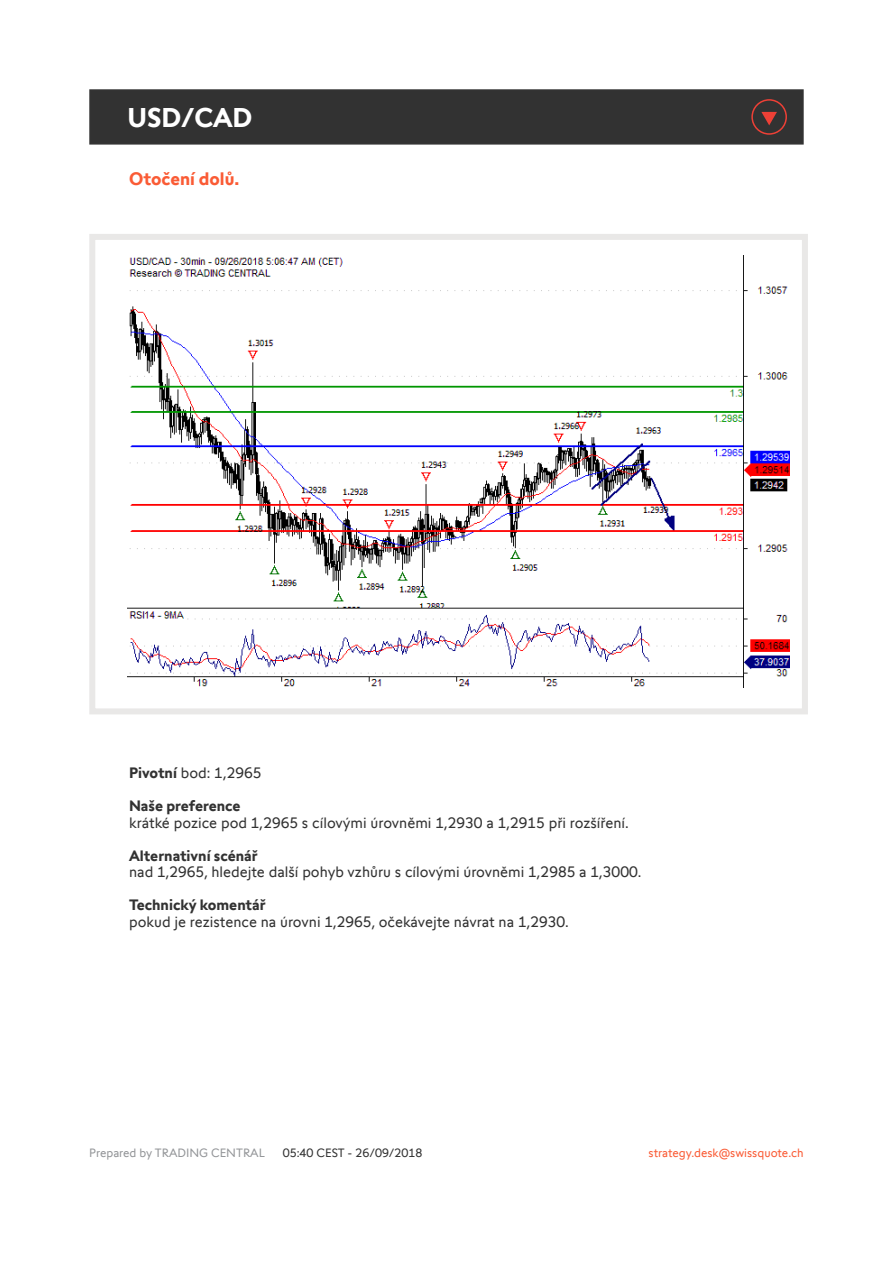
<style>
.page{position:relative;width:893px;height:1263px;background:#fff}
.page>*{position:absolute;margin:0;border:0;box-sizing:border-box;transform-origin:0 0}
.t1{font:700 27px "Swissquote CT";color:#fff}
.t2{font:700 18px "Swissquote CT";color:#fa5b35}
.t3{font:15px "Swissquote CT";color:#323232}
.t4{font:700 15px "Swissquote CT";color:#323232}
.t5{font:12px "Swissquote CT";color:#fa5b35}
.t6{font:12px "Swissquote CT";color:#939598}
.t7{font:12px "Swissquote CT";color:#323232}
.s1{font-weight:700}
</style>
<div class="page">
<div style="left:89px;top:234px;width:719px;height:480px;border:6px solid #e9e8e7"></div>
<div style="left:89px;top:89px;width:715px;height:56px;background:#323232;border:2px solid #323232"></div>
<img style="left:128px;top:255px;width:661px;height:432px">
<svg style="left:751px;top:99px;width:36px;height:36px"></svg>
<h1 class="t1" style="left:128px;top:101px;width:126px">USD/CAD</h1>
<p class="t2" style="left:129px;top:168px;width:112px">Otočení dolů.</p>
<p class="t3" style="left:129px;top:764px;width:134px"><span class="s1">Pivotní</span> bod: 1,2965</p>
<p class="t4" style="left:129px;top:797px;width:113px">Naše preference</p>
<p class="t3" style="left:129px;top:814px;width:501px">krátké pozice pod 1,2965 s cílovými úrovněmi 1,2930 a 1,2915 při rozšíření.</p>
<p class="t4" style="left:129px;top:846px;width:130px">Alternativní scénář</p>
<p class="t3" style="left:129px;top:863px;width:514px">nad 1,2965, hledejte další pohyb vzhůru s cílovými úrovněmi 1,2985 a 1,3000.</p>
<p class="t4" style="left:129px;top:896px;width:138px">Technický komentář</p>
<p class="t3" style="left:129px;top:913px;width:441px">pokud je rezistence na úrovni 1,2965, očekávejte návrat na 1,2930.</p>
<p class="t6" style="left:89px;top:1145px;width:177px">Prepared by TRADING CENTRAL</p>
<p class="t7" style="left:283px;top:1145px;width:141px">05:40 CEST - 26/09/2018</p>
<p class="t5" style="left:649px;top:1145px;width:157px">strategy.desk@swissquote.ch</p>
</div>
